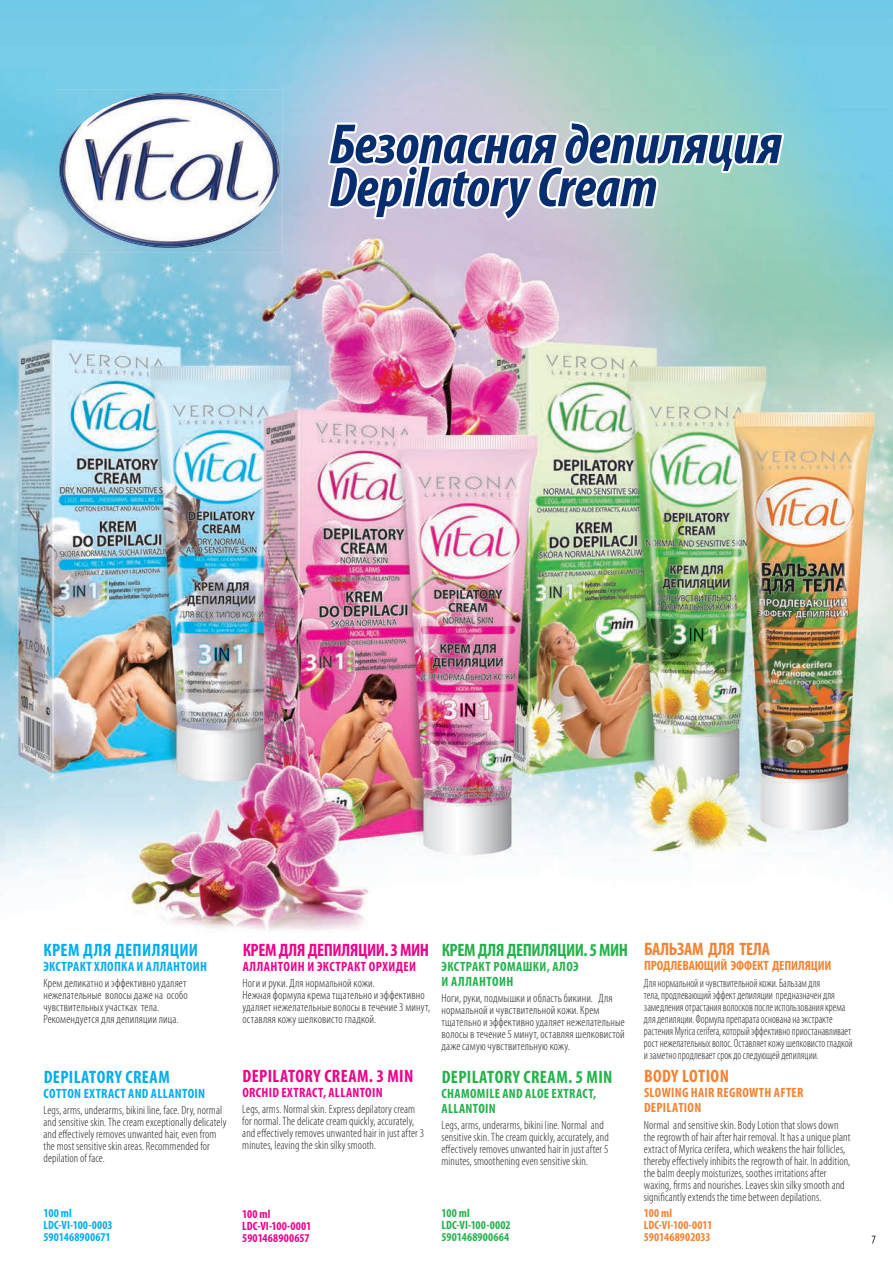
<style>
.page{position:relative;width:893px;height:1263px;background:#fff}
.page>*{position:absolute;margin:0;border:0;box-sizing:border-box;transform-origin:0 0}
.t1{font:italic 700 condensed 57px/43px "Myriad Pro";letter-spacing:-.01em;color:#052d6f}
.t2{font:700 condensed 18px "Myriad Pro";letter-spacing:.02em;color:#00aeef}
.t3{font:700 condensed 18px "Myriad Pro";letter-spacing:-.02em;color:#ed028c}
.t4{font:700 condensed 18px "Myriad Pro";letter-spacing:-.02em;color:#23b24b}
.t5{font:700 condensed 18px "Myriad Pro";letter-spacing:.015em;color:#ed028c}
.t6{font:700 condensed 18px "Myriad Pro";letter-spacing:.015em;color:#23b24b}
.t7{font:700 condensed 18px "Myriad Pro";letter-spacing:-.015em;color:#f48232}
.t8{font:700 condensed 18px "Myriad Pro";letter-spacing:.005em;color:#f48232}
.t9{font:700 condensed 13.5px/15px "Myriad Pro";letter-spacing:.03em;color:#23b24b}
.t10{font:700 condensed 13.5px "Myriad Pro";letter-spacing:.02em;color:#00aeef}
.t11{font:700 condensed 13.5px "Myriad Pro";letter-spacing:.03em;color:#ed028c}
.t12{font:700 condensed 13.5px/15px "Myriad Pro";letter-spacing:.02em;color:#f48232}
.t13{font:700 condensed 13.5px "Myriad Pro";letter-spacing:-.01em;color:#f48232}
.t14{font:300 condensed 12px/12px "Myriad Pro";letter-spacing:.01em;color:#231f20}
.t15{font:300 condensed 12px/12px "Myriad Pro";letter-spacing:.01em;color:#231f20;scale:.9 1}
.t16{font:700 condensed 12px/12px "Myriad Pro";color:#f48232}
.t17{font:700 condensed 12px/12px "Myriad Pro";letter-spacing:.015em;color:#00aeef}
.t18{font:700 condensed 12px/12px "Myriad Pro";letter-spacing:.015em;color:#ed028c}
.t19{font:700 condensed 12px/12px "Myriad Pro";letter-spacing:.015em;color:#23b24b}
</style>
<div class="page">
<img style="left:0;top:0;width:893px;height:1244px">
<img style="left:56px;top:89px;width:227px;height:164px">
<img style="left:60px;top:94px;width:218px;height:153px">
<svg style="left:872px;top:1236px;width:3px;height:7px"></svg>
<svg style="left:40px;top:832px;width:169px;height:293px"></svg>
<img style="left:239px;top:118px;width:595px;height:1043px">
<h1 class="t1" style="left:329px;top:121px;width:454px">Безопасная депиляция<br>Depilatory Cream</h1>
<h2 class="t2" style="left:44px;top:938px;width:156px">КРЕМ ДЛЯ ДЕПИЛЯЦИИ</h2>
<p class="t10" style="left:44px;top:958px;width:165px">ЭКСТРАКТ ХЛОПКА И АЛЛАНТОИН</p>
<p class="t14" style="left:43px;top:977px;width:146px">Крем деликатно и эффективно удаляет нежелательные волосы даже на особо чувствительных участках тела.<br>Рекомендуется для депиляции лица.</p>
<h2 class="t2" style="left:44px;top:1065px;width:128px">DEPILATORY CREAM</h2>
<p class="t10" style="left:44px;top:1085px;width:163px">COTTON EXTRACT AND ALLANTOIN</p>
<p class="t14" style="left:44px;top:1104px;width:185px">Legs, arms, underarms, bikini line, face. Dry, normal and sensitive skin. The cream exceptionally delicately and effectively removes unwanted hair, even from the most sensitive skin areas. Recommended for depilation of face.</p>
<h2 class="t3" style="left:243px;top:938px;width:188px">КРЕМДЛЯДЕПИЛЯЦИИ. 3 МИН</h2>
<p class="t11" style="left:243px;top:958px;width:175px">АЛЛАНТОИН И ЭКСТРАКТ ОРХИДЕИ</p>
<p class="t14" style="left:243px;top:977px;width:189px">Ноги и руки. Для нормальной кожи.<br>Нежная формула крема тщательно и эффективно удаляет нежелательные волосы в течение 3 минут, оставляя кожу шелковисто гладкой.</p>
<h2 class="t5" style="left:242px;top:1065px;width:172px">DEPILATORY CREAM. 3 MIN</h2>
<p class="t11" style="left:242px;top:1084px;width:142px">ORCHID EXTRACT, ALLANTOIN</p>
<p class="t14" style="left:242px;top:1103px;width:183px">Legs, arms. Normal skin. Express depilatory cream for normal. The delicate cream quickly, accurately, and effectively removes unwanted hair in just after 3 minutes, leaving the skin silky smooth.</p>
<h2 class="t4" style="left:442px;top:938px;width:188px">КРЕМДЛЯДЕПИЛЯЦИИ. 5 МИН</h2>
<p class="t9" style="left:442px;top:958px;width:139px">ЭКСТРАКТ РОМАШКИ, АЛОЭ<br>И АЛЛАНТОИН</p>
<p class="t14" style="left:441px;top:992px;width:185px">Ноги, руки, подмышки и область бикини. Для нормальной и чувствительной кожи. Крем тщательно и эффективно удаляет нежелательные волосы в течение 5 минут, оставляя шелковистой даже самую чувствительную кожу.</p>
<h2 class="t6" style="left:442px;top:1065px;width:172px">DEPILATORY CREAM. 5 MIN</h2>
<p class="t9" style="left:442px;top:1085px;width:156px">CHAMOMILE AND ALOE EXTRACT,<br>ALLANTOIN</p>
<p class="t14" style="left:441px;top:1119px;width:169px">Legs, arms, underarms, bikini line. Normal and sensitive skin. The cream quickly, accurately, and effectively removes unwanted hair in just after 5 minutes, smoothening even sensitive skin.</p>
<p class="t17" style="left:44px;top:1207px;width:71px">100 ml<br>LDC-VI-100-0003<br>5901468900671</p>
<p class="t18" style="left:242px;top:1207px;width:71px">100 ml<br>LDC-VI-100-0001<br>5901468900657</p>
<p class="t19" style="left:441px;top:1207px;width:71px">100 ml<br>LDC-VI-100-0002<br>5901468900664</p>
<h2 class="t7" style="left:644px;top:938px;width:127px">БАЛЬЗАМ ДЛЯ ТЕЛА</h2>
<p class="t13" style="left:644px;top:957px;width:189px">ПРОДЛЕВАЮЩИЙ ЭФФЕКТ ДЕПИЛЯЦИИ</p>
<p class="t15" style="left:644px;top:977px;width:233px">Для нормальной и чувствительной кожи. Бальзам для<br>тела, продлевающий эффект депиляции предназначен для замедления отрастания волосков после использования крема для депиляции. Формула препарата основана на экстракте растения Myrica cerifera, который эффективно приостанавливает рост нежелательных волос. Оставляет кожу шелковисто гладкой и заметно продлевает срок до следующей депиляции.</p>
<h2 class="t8" style="left:644px;top:1065px;width:86px">BODY LOTION</h2>
<p class="t12" style="left:644px;top:1085px;width:161px">SLOWING HAIR REGROWTH AFTER<br>DEPILATION</p>
<p class="t14" style="left:644px;top:1119px;width:208px">Normal and sensitive skin. Body Lotion that slows down the regrowth of hair after hair removal. It has a unique plant extract of Myrica cerifera, which weakens the hair follicles, thereby effectively inhibits the regrowth of hair. In addition, the balm deeply moisturizes, soothes irritations after waxing, firms and nourishes. Leaves skin silky smooth and significantly extends the time between depilations.</p>
<p class="t16" style="left:644px;top:1206px;width:70px">100 ml<br>LDC-VI-100-0011<br>5901468902033</p>
</div>
